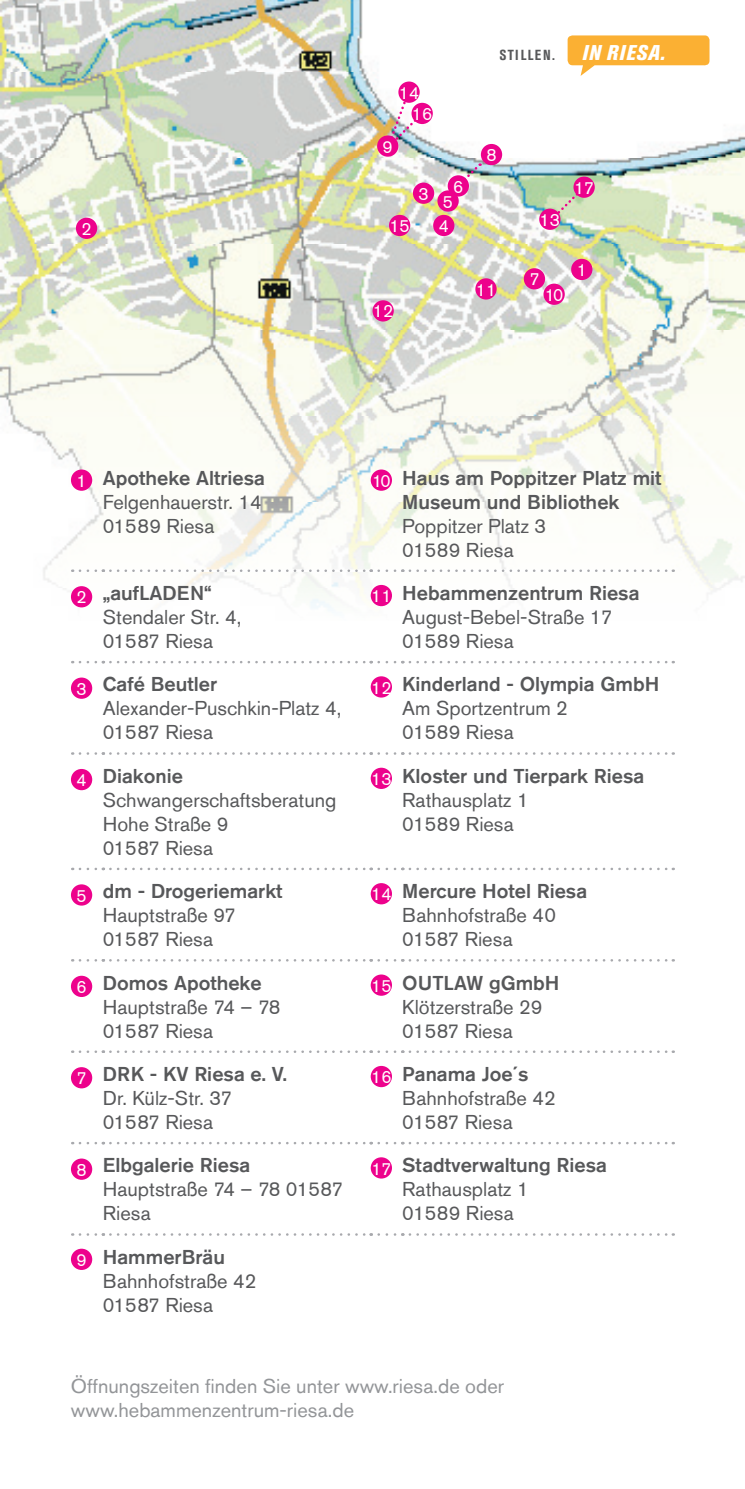
<style>
.page{position:relative;width:745px;height:1489px;background:#fff}
.page>*{position:absolute;margin:0;border:0;box-sizing:border-box;transform-origin:0 0}
.t1{font:italic 800 condensed 21.25px "Akzidenz Grotesk Std";letter-spacing:.055em;color:#fff}
.t2{font:20px/24px "Akzidenz Grotesk Std";color:#57585a}
.t3{font:500 20px/24px "Akzidenz Grotesk Std";color:#57585a;text-align:center}
.t4{font:20px/24px "Akzidenz Grotesk Std";color:#939598}
.t5{font:17.5px "Akzidenz Grotesk Std";color:#fff}
.t6{font:700 condensed 14.5px "Akzidenz Grotesk Std";letter-spacing:.095em;color:#57585a;scale:1.05 1}
.s1{font-weight:500}
.s2{font-weight:400}
</style>
<div class="page">
<img style="left:0;top:0;width:744px;height:608px">
<hr style="left:72px;top:569px;width:31px;height:3px;background:#fff">
<hr style="left:103px;top:569px;width:267px;height:3px;background:#fff">
<hr style="left:370px;top:569px;width:32px;height:3px;background:#fff">
<hr style="left:402px;top:569px;width:270px;height:3px;background:#fff">
<svg style="left:80px;top:569px;width:24px;height:3px"></svg>
<svg style="left:80px;top:661px;width:24px;height:2px"></svg>
<svg style="left:110px;top:661px;width:261px;height:2px"></svg>
<svg style="left:378px;top:661px;width:25px;height:2px"></svg>
<svg style="left:409px;top:661px;width:264px;height:2px"></svg>
<svg style="left:80px;top:752px;width:24px;height:2px"></svg>
<svg style="left:110px;top:752px;width:261px;height:2px"></svg>
<svg style="left:378px;top:752px;width:25px;height:2px"></svg>
<svg style="left:409px;top:752px;width:264px;height:2px"></svg>
<svg style="left:80px;top:867px;width:24px;height:3px"></svg>
<svg style="left:110px;top:867px;width:261px;height:3px"></svg>
<svg style="left:378px;top:867px;width:25px;height:3px"></svg>
<svg style="left:409px;top:867px;width:264px;height:3px"></svg>
<svg style="left:80px;top:959px;width:24px;height:2px"></svg>
<svg style="left:110px;top:959px;width:261px;height:2px"></svg>
<svg style="left:378px;top:959px;width:25px;height:2px"></svg>
<svg style="left:409px;top:959px;width:264px;height:2px"></svg>
<svg style="left:80px;top:1050px;width:24px;height:2px"></svg>
<svg style="left:110px;top:1050px;width:261px;height:2px"></svg>
<svg style="left:378px;top:1050px;width:25px;height:2px"></svg>
<svg style="left:409px;top:1050px;width:264px;height:2px"></svg>
<svg style="left:409px;top:1142px;width:264px;height:2px"></svg>
<svg style="left:80px;top:1141px;width:24px;height:3px"></svg>
<svg style="left:110px;top:1142px;width:261px;height:2px"></svg>
<svg style="left:378px;top:1141px;width:25px;height:3px"></svg>
<svg style="left:80px;top:1233px;width:24px;height:2px"></svg>
<svg style="left:110px;top:1233px;width:261px;height:2px"></svg>
<svg style="left:378px;top:1233px;width:25px;height:2px"></svg>
<svg style="left:409px;top:1233px;width:264px;height:2px"></svg>
<svg style="left:110px;top:569px;width:261px;height:3px"></svg>
<svg style="left:378px;top:569px;width:25px;height:3px"></svg>
<svg style="left:409px;top:569px;width:264px;height:3px"></svg>
<div style="left:71px;top:469px;width:21px;height:22px;background:#ed028c;border-radius:50%"></div>
<div style="left:370px;top:469px;width:22px;height:22px;background:#ed028c;border-radius:50%"></div>
<div style="left:71px;top:586px;width:21px;height:21px;background:#ed028c;border-radius:50%"></div>
<div style="left:370px;top:585px;width:22px;height:21px;background:#ed028c;border-radius:50%"></div>
<div style="left:71px;top:677px;width:21px;height:21px;background:#ed028c;border-radius:50%"></div>
<div style="left:370px;top:676px;width:22px;height:21px;background:#ed028c;border-radius:50%"></div>
<div style="left:71px;top:769px;width:21px;height:21px;background:#ed028c;border-radius:50%"></div>
<div style="left:370px;top:767px;width:22px;height:22px;background:#ed028c;border-radius:50%"></div>
<div style="left:71px;top:884px;width:21px;height:21px;background:#ed028c;border-radius:50%"></div>
<div style="left:370px;top:883px;width:22px;height:21px;background:#ed028c;border-radius:50%"></div>
<div style="left:71px;top:975px;width:21px;height:21px;background:#ed028c;border-radius:50%"></div>
<div style="left:370px;top:974px;width:22px;height:21px;background:#ed028c;border-radius:50%"></div>
<div style="left:71px;top:1067px;width:21px;height:21px;background:#ed028c;border-radius:50%"></div>
<div style="left:370px;top:1065px;width:22px;height:22px;background:#ed028c;border-radius:50%"></div>
<div style="left:71px;top:1158px;width:21px;height:21px;background:#ed028c;border-radius:50%"></div>
<div style="left:370px;top:1157px;width:22px;height:21px;background:#ed028c;border-radius:50%"></div>
<div style="left:71px;top:1248px;width:21px;height:21px;background:#ed028c;border-radius:50%"></div>
<div style="left:570px;top:259px;width:22px;height:21px;background:#ed028c;border-radius:50%"></div>
<div style="left:76px;top:218px;width:21px;height:21px;background:#ed028c;border-radius:50%"></div>
<div style="left:412px;top:182px;width:22px;height:22px;background:#ed028c;border-radius:50%"></div>
<div style="left:433px;top:215px;width:21px;height:21px;background:#ed028c;border-radius:50%"></div>
<div style="left:523px;top:268px;width:21px;height:21px;background:#ed028c;border-radius:50%"></div>
<div style="left:543px;top:283px;width:21px;height:22px;background:#ed028c;border-radius:50%"></div>
<svg style="left:456px;top:163px;width:24px;height:25px"></svg>
<div style="left:447px;top:175px;width:21px;height:21px;background:#ed028c;border-radius:50%"></div>
<div style="left:437px;top:190px;width:21px;height:22px;background:#ed028c;border-radius:50%"></div>
<div style="left:480px;top:144px;width:22px;height:21px;background:#ed028c;border-radius:50%"></div>
<svg style="left:385px;top:92px;width:38px;height:57px"></svg>
<div style="left:372px;top:300px;width:21px;height:21px;background:#ed028c;border-radius:50%"></div>
<div style="left:411px;top:103px;width:21px;height:21px;background:#ed028c;border-radius:50%"></div>
<div style="left:389px;top:215px;width:21px;height:21px;background:#ed028c;border-radius:50%"></div>
<div style="left:398px;top:81px;width:21px;height:22px;background:#ed028c;border-radius:50%"></div>
<div style="left:377px;top:135px;width:21px;height:22px;background:#ed028c;border-radius:50%"></div>
<div style="left:475px;top:278px;width:21px;height:21px;background:#ed028c;border-radius:50%"></div>
<svg style="left:567px;top:35px;width:142px;height:41px"></svg>
<svg style="left:547px;top:186px;width:37px;height:37px"></svg>
<div style="left:573px;top:176px;width:21px;height:22px;background:#ed028c;border-radius:50%"></div>
<div style="left:539px;top:208px;width:21px;height:22px;background:#ed028c;border-radius:50%"></div>
<p class="t5" style="left:81px;top:218px;width:12px">2</p>
<p class="t5" style="left:382px;top:136px;width:12px">9</p>
<p class="t5" style="left:398px;top:82px;width:22px">14</p>
<p class="t5" style="left:411px;top:103px;width:22px">16</p>
<p class="t5" style="left:389px;top:215px;width:22px">15</p>
<p class="t5" style="left:418px;top:183px;width:12px">3</p>
<p class="t5" style="left:453px;top:176px;width:12px">6</p>
<p class="t5" style="left:442px;top:191px;width:12px">5</p>
<p class="t5" style="left:438px;top:215px;width:12px">4</p>
<p class="t5" style="left:372px;top:301px;width:22px">12</p>
<p class="t6" style="left:499px;top:47px;width:54px">STILLEN.</p>
<p class="t1" style="left:581px;top:40px;width:85px">IN RIESA.</p>
<p class="t5" style="left:486px;top:145px;width:12px">8</p>
<p class="t5" style="left:475px;top:279px;width:22px">11</p>
<p class="t5" style="left:539px;top:209px;width:22px">13</p>
<p class="t5" style="left:574px;top:177px;width:21px">17</p>
<p class="t5" style="left:529px;top:269px;width:12px">7</p>
<p class="t5" style="left:544px;top:284px;width:20px">10</p>
<p class="t5" style="left:576px;top:259px;width:12px">1</p>
<p class="t2" style="left:103px;top:465px;width:164px;text-indent:-26px"><sub>1</sub> <span class="s1">Apotheke Altriesa<br></span>Felgenhauerstr. 14<br>01589 Riesa</p>
<p class="t3" style="left:372px;top:465px;width:291px"><sub>10</sub> Haus am Poppitzer Platz mit<br>Museum und Bibliothek</p>
<p class="t2" style="left:402px;top:513px;width:145px">Poppitzer Platz 3<br>01589 Riesa</p>
<p class="t2" style="left:103px;top:580px;width:140px;text-indent:-26px"><sub>2</sub> <span class="s1">„aufLADEN“<br></span>Stendaler Str. 4,<br>01587 Riesa</p>
<p class="t2" style="left:402px;top:580px;width:238px;text-indent:-31px"><sub>11</sub> <span class="s1">Hebammenzentrum Riesa<br></span>August-Bebel-Straße 17<br>01589 Riesa</p>
<p class="t2" style="left:103px;top:672px;width:240px;text-indent:-26px"><sub>3</sub> <span class="s1">Café Beutler<br></span>Alexander-Puschkin-Platz 4,<br>01587 Riesa</p>
<p class="t2" style="left:402px;top:672px;width:258px;text-indent:-31px"><sub>12</sub> <span class="s1">Kinderland - Olympia GmbH<br></span>Am Sportzentrum 2<br>01589 Riesa</p>
<p class="t2" style="left:103px;top:763px;width:235px;text-indent:-26px"><sub>4</sub> <span class="s1">Diakonie<br></span>Schwangerschaftsberatung<br>Hohe Straße 9<br>01587 Riesa</p>
<p class="t3" style="left:402px;top:763px;width:243px;text-align:left;text-indent:-31px"><sub>13</sub> Kloster und Tierpark Riesa<br><span class="s2">Rathausplatz 1<br>01589 Riesa</span></p>
<p class="t2" style="left:103px;top:879px;width:181px;text-indent:-26px"><sub>5</sub> <span class="s1">dm - Drogeriemarkt<br></span>Hauptstraße 97<br>01587 Riesa</p>
<p class="t2" style="left:402px;top:879px;width:186px;text-indent:-31px"><sub>14</sub> <span class="s1">Mercure Hotel Riesa<br></span>Bahnhofstraße 40<br>01587 Riesa</p>
<p class="t2" style="left:103px;top:970px;width:179px;text-indent:-26px"><sub>6</sub> <span class="s1">Domos Apotheke<br></span>Hauptstraße 74 – 78<br>01587 Riesa</p>
<p class="t2" style="left:402px;top:970px;width:159px;text-indent:-31px"><sub>15</sub> <span class="s1">OUTLAW gGmbH<br></span>Klötzerstraße 29<br>01587 Riesa</p>
<p class="t2" style="left:103px;top:1061px;width:185px;text-indent:-26px"><sub>7</sub> <span class="s1">DRK - KV Riesa e. V.<br></span>Dr. Külz-Str. 37<br>01587 Riesa</p>
<p class="t2" style="left:402px;top:1061px;width:155px;text-indent:-31px"><sub>16</sub> <span class="s1">Panama Joe´s<br></span>Bahnhofstraße 42<br>01587 Riesa</p>
<p class="t2" style="left:103px;top:1153px;width:241px;text-indent:-26px"><sub>8</sub> <span class="s1">Elbgalerie Riesa<br></span>Hauptstraße 74 – 78 01587<br>Riesa</p>
<p class="t2" style="left:402px;top:1153px;width:206px;text-indent:-31px"><sub>17</sub> <span class="s1">Stadtverwaltung Riesa<br></span>Rathausplatz 1<br>01589 Riesa</p>
<p class="t2" style="left:103px;top:1244px;width:155px;text-indent:-26px"><sub>9</sub> <span class="s1">HammerBräu<br></span>Bahnhofstraße 42<br>01587 Riesa</p>
<p class="t4" style="left:71px;top:1374px;width:434px">Öffnungszeiten finden Sie unter www.riesa.de oder www.hebammenzentrum-riesa.de</p>
</div>
